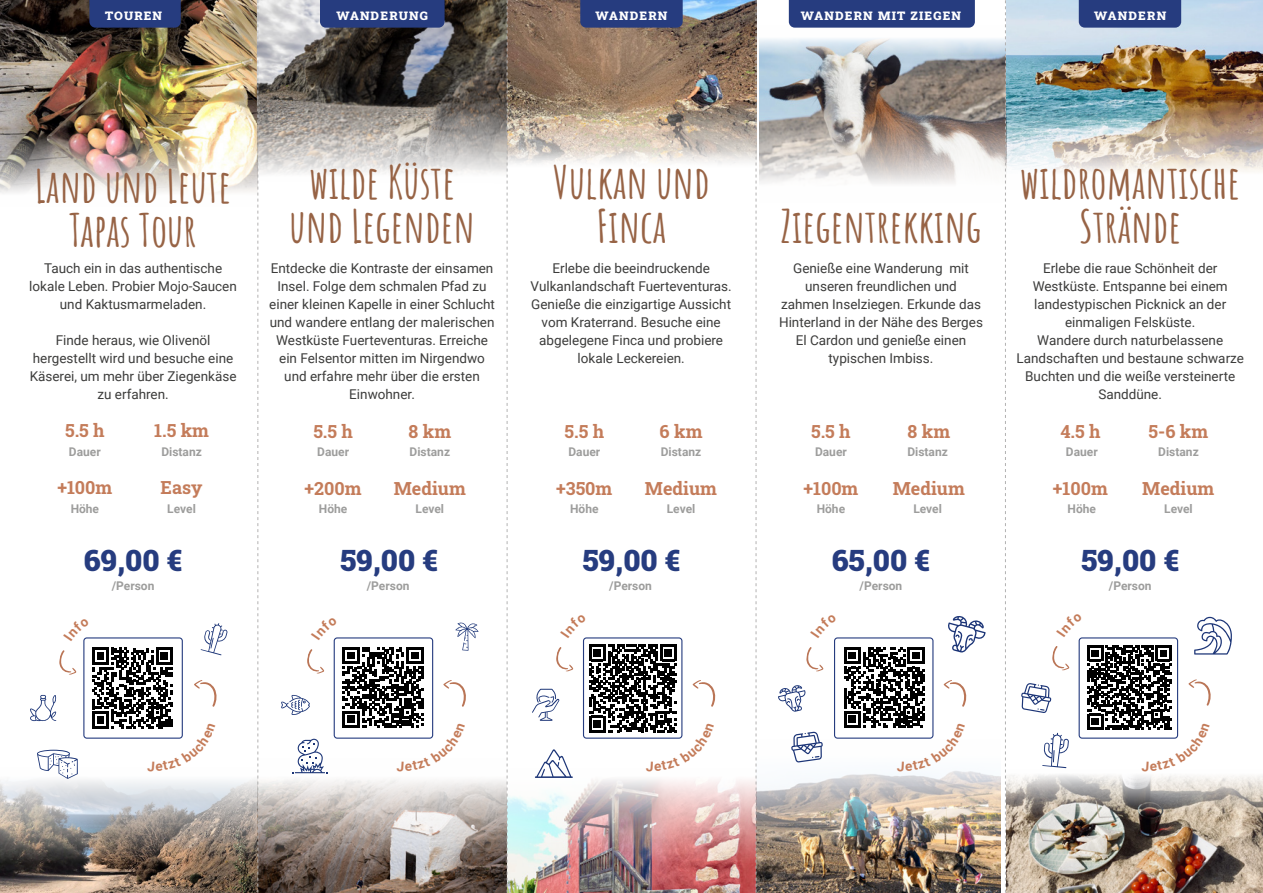
<style>
.page{position:relative;width:1263px;height:893px;background:#fff}
.page>*{position:absolute;margin:0;border:0;box-sizing:border-box;transform-origin:0 0}
.t1{font:700 45px/43.5px "Amatic SC";color:#976345;text-align:center}
.t2{font:30px "Roboto Slab";color:#263c7f}
.t3{font:18px "Roboto Slab";color:#c47c5a}
.t4{font:13.5px/18px "Roboto";color:#3c3c3b;text-align:center}
.t5{font:700 12px "Roboto";color:#9d9d9c}
.t6{font:12px "Roboto Slab";letter-spacing:.1em;color:#fff}
</style>
<div class="page">
<img style="left:1006px;top:774px;width:257px;height:119px">
<img style="left:258px;top:759px;width:249px;height:134px">
<img style="left:508px;top:769px;width:248px;height:124px">
<img style="left:757px;top:771px;width:244px;height:122px">
<img style="left:0;top:779px;width:257px;height:114px">
<div style="left:583px;top:637px;width:99px;height:102px;border:1px solid #263c7f;border-radius:3px"></div>
<div style="left:834px;top:637px;width:99px;height:102px;border:1px solid #263c7f;border-radius:3px"></div>
<svg style="left:532px;top:689px;width:27px;height:32px"></svg>
<svg style="left:778px;top:685px;width:28px;height:27px"></svg>
<svg style="left:535px;top:749px;width:38px;height:29px"></svg>
<svg style="left:791px;top:732px;width:32px;height:31px"></svg>
<img style="left:0;top:0;width:257px;height:193px">
<img style="left:258px;top:0;width:249px;height:184px">
<img style="left:508px;top:0;width:248px;height:172px">
<img style="left:759px;top:38px;width:246px;height:146px">
<img style="left:1006px;top:0;width:257px;height:172px">
<div style="left:89px;top:0;width:92px;height:28px;background:#263c7f"></div>
<div style="left:320px;top:0;width:125px;height:28px;background:#263c7f"></div>
<div style="left:580px;top:0;width:103px;height:28px;background:#263c7f"></div>
<div style="left:789px;top:0;width:186px;height:28px;background:#263c7f"></div>
<div style="left:1079px;top:0;width:102px;height:28px;background:#263c7f"></div>
<svg style="left:556px;top:647px;width:17px;height:24px"></svg>
<svg style="left:806px;top:647px;width:18px;height:24px"></svg>
<svg style="left:257px;top:0;width:1px;height:893px"></svg>
<svg style="left:507px;top:0;width:1px;height:893px"></svg>
<svg style="left:756px;top:0;width:1px;height:893px"></svg>
<svg style="left:1005px;top:0;width:1px;height:893px"></svg>
<svg style="left:589px;top:645px;width:126px;height:126px"></svg>
<svg style="left:844px;top:616px;width:142px;height:155px"></svg>
<svg style="left:30px;top:623px;width:198px;height:156px"></svg>
<svg style="left:281px;top:622px;width:197px;height:151px"></svg>
<svg style="left:1021px;top:616px;width:211px;height:153px"></svg>
<p class="t6" style="left:105px;top:8px;width:58px">TOUREN</p>
<p class="t6" style="left:336px;top:8px;width:93px">WANDERUNG</p>
<p class="t6" style="left:596px;top:8px;width:73px">WANDERN</p>
<p class="t6" style="left:801px;top:8px;width:162px">WANDERN MIT ZIEGEN</p>
<p class="t6" style="left:1094px;top:8px;width:73px">WANDERN</p>
<p class="t1" style="left:35px;top:162px;width:198px">Land und Leute<br>Tapas Tour</p>
<p class="t4" style="left:29px;top:259px;width:209px">Tauch ein in das authentische lokale Leben. Probier Mojo-Saucen und Kaktusmarmeladen.</p>
<p class="t4" style="left:30px;top:331px;width:208px">Finde heraus, wie Olivenöl hergestellt wird und besuche eine<br>Käserei, um mehr über Ziegenkäse zu erfahren.</p>
<p class="t1" style="left:309px;top:158px;width:147px">wilde Küste</p>
<p class="t1" style="left:290px;top:201px;width:187px">und Legenden</p>
<p class="t1" style="left:553px;top:158px;width:158px">Vulkan und<br>Finca</p>
<p class="t1" style="left:780px;top:201px;width:202px">Ziegentrekking</p>
<p class="t1" style="left:1020px;top:158px;width:221px">wildromantische<br>Strände</p>
<p class="t4" style="left:269px;top:259px;width:227px">Entdecke die Kontraste der einsamen<br>Insel. Folge dem schmalen Pfad zu einer kleinen Kapelle in einer Schlucht und wandere entlang der malerischen<br>Westküste Fuerteventuras. Erreiche ein Felsentor mitten im Nirgendwo und erfahre mehr über die ersten<br>Einwohner.</p>
<p class="t4" style="left:531px;top:259px;width:203px">Erlebe die beeindruckende<br>Vulkanlandschaft Fuerteventuras.<br>Genieße die einzigartige Aussicht vom Kraterrand. Besuche eine abgelegene Finca und probiere lokale Leckereien.</p>
<p class="t4" style="left:779px;top:259px;width:205px">Genieße eine Wanderung mit unseren freundlichen und<br>zahmen Inselziegen. Erkunde das<br>Hinterland in der Nähe des Berges<br>El Cardon und genieße einen typischen Imbiss.</p>
<p class="t4" style="left:1033px;top:259px;width:197px">Erlebe die raue Schönheit der<br>Westküste. Entspanne bei einem landestypischen Picknick an der einmaligen Felsküste.</p>
<p class="t4" style="left:1016px;top:331px;width:229px">Wandere durch naturbelassene<br>Landschaften und bestaune schwarze<br>Buchten und die weiße versteinerte<br>Sanddüne.</p>
<p class="t3" style="left:65px;top:418px;width:41px">5.5 h</p>
<p class="t3" style="left:313px;top:419px;width:41px">5.5 h</p>
<p class="t3" style="left:564px;top:419px;width:41px">5.5 h</p>
<p class="t3" style="left:811px;top:419px;width:41px">5.5 h</p>
<p class="t3" style="left:1060px;top:419px;width:42px">4.5 h</p>
<p class="t3" style="left:154px;top:418px;width:56px">1.5 km</p>
<p class="t3" style="left:409px;top:419px;width:44px">8 km</p>
<p class="t3" style="left:660px;top:419px;width:44px">6 km</p>
<p class="t3" style="left:907px;top:419px;width:44px">8 km</p>
<p class="t3" style="left:1148px;top:419px;width:61px">5-6 km</p>
<p class="t5" style="left:69px;top:443px;width:33px">Dauer</p>
<p class="t5" style="left:161px;top:443px;width:42px">Distanz</p>
<p class="t5" style="left:317px;top:443px;width:33px">Dauer</p>
<p class="t5" style="left:410px;top:443px;width:42px">Distanz</p>
<p class="t5" style="left:568px;top:443px;width:33px">Dauer</p>
<p class="t5" style="left:661px;top:443px;width:42px">Distanz</p>
<p class="t5" style="left:815px;top:443px;width:33px">Dauer</p>
<p class="t5" style="left:907px;top:443px;width:42px">Distanz</p>
<p class="t5" style="left:1066px;top:443px;width:33px">Dauer</p>
<p class="t5" style="left:1158px;top:443px;width:42px">Distanz</p>
<p class="t3" style="left:57px;top:475px;width:57px">+100m</p>
<p class="t3" style="left:305px;top:477px;width:59px">+200m</p>
<p class="t3" style="left:556px;top:477px;width:58px">+350m</p>
<p class="t3" style="left:803px;top:477px;width:57px">+100m</p>
<p class="t3" style="left:1053px;top:477px;width:57px">+100m</p>
<p class="t3" style="left:161px;top:475px;width:44px">Easy</p>
<p class="t3" style="left:394px;top:477px;width:74px">Medium</p>
<p class="t3" style="left:645px;top:477px;width:74px">Medium</p>
<p class="t3" style="left:893px;top:477px;width:74px">Medium</p>
<p class="t3" style="left:1142px;top:477px;width:74px">Medium</p>
<p class="t5" style="left:71px;top:500px;width:30px">Höhe</p>
<p class="t5" style="left:167px;top:500px;width:30px">Level</p>
<p class="t5" style="left:319px;top:500px;width:30px">Höhe</p>
<p class="t5" style="left:416px;top:500px;width:30px">Level</p>
<p class="t5" style="left:570px;top:500px;width:30px">Höhe</p>
<p class="t5" style="left:667px;top:500px;width:30px">Level</p>
<p class="t5" style="left:817px;top:500px;width:30px">Höhe</p>
<p class="t5" style="left:913px;top:500px;width:30px">Level</p>
<p class="t5" style="left:1067px;top:500px;width:30px">Höhe</p>
<p class="t5" style="left:1164px;top:500px;width:30px">Level</p>
<p class="t2" style="left:84px;top:539px;width:100px">69,00 €</p>
<p class="t2" style="left:340px;top:539px;width:100px">59,00 €</p>
<p class="t2" style="left:582px;top:539px;width:100px">59,00 €</p>
<p class="t2" style="left:832px;top:539px;width:100px">65,00 €</p>
<p class="t2" style="left:1081px;top:539px;width:100px">59,00 €</p>
<p class="t5" style="left:112px;top:578px;width:44px">/Person</p>
<p class="t5" style="left:367px;top:578px;width:44px">/Person</p>
<p class="t5" style="left:609px;top:578px;width:44px">/Person</p>
<p class="t5" style="left:860px;top:578px;width:44px">/Person</p>
<p class="t5" style="left:1109px;top:578px;width:44px">/Person</p>
</div>
